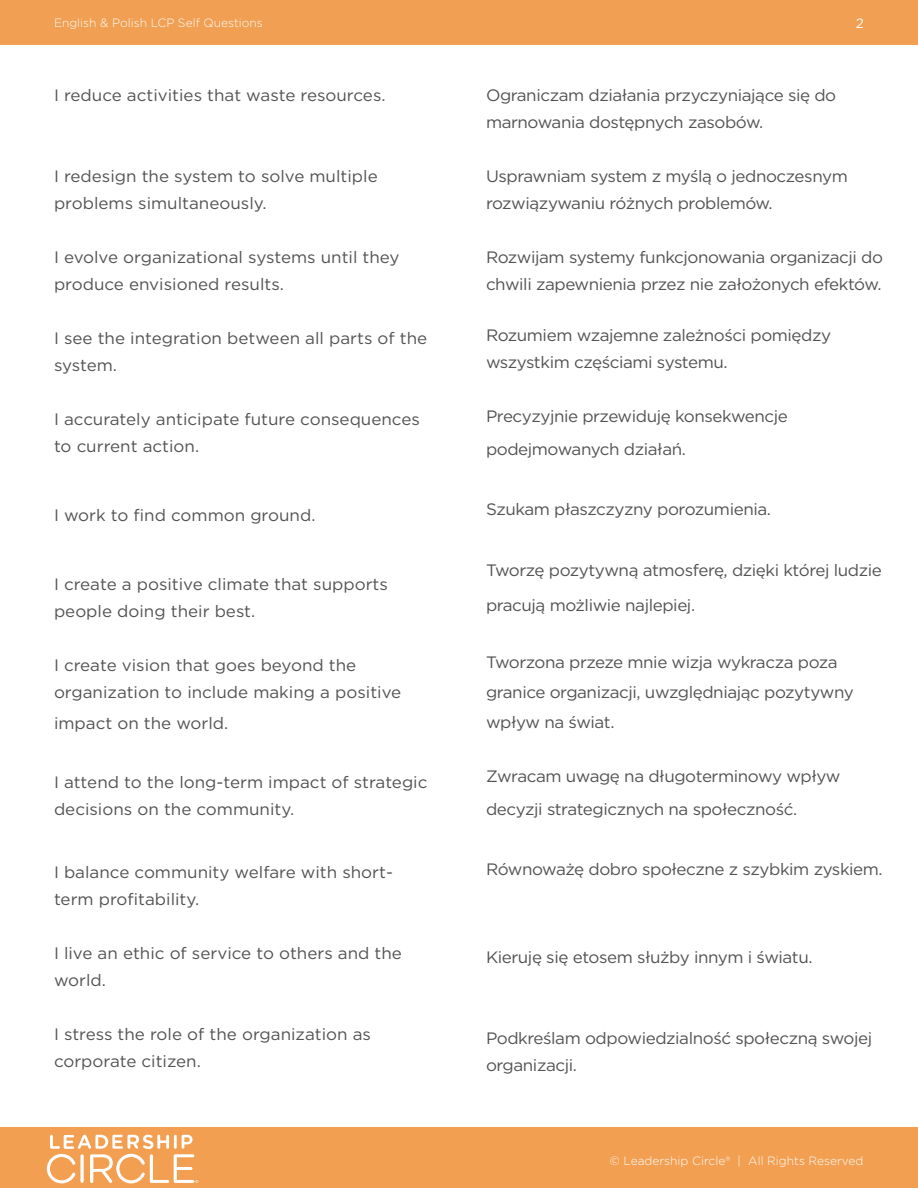
<style>
.page{position:relative;width:918px;height:1188px;background:#fff}
.page>*{position:absolute;margin:0;border:0;box-sizing:border-box;transform-origin:0 0}
.paragraph_body{font:16.5px/27px "Gotham";letter-spacing:-.025em;color:#535353}
.paragraph_body-2{font:16.5px/27px "Gotham";color:#535353}
.t1{font:13.5px "Gotham";color:#fff}
.t2{font:300 12px "Gotham";color:#feffff}
</style>
<div class="page">
<div style="left:0;top:1128px;width:918px;height:60px;background:#f29f52"></div>
<div style="left:0;top:0;width:918px;height:44px;background:#f19f52"></div>
<svg style="left:47px;top:1135px;width:151px;height:48px"></svg>
<p class="t2" style="left:54px;top:15px;width:210px">English &amp; Polish LCP Self Questions</p>
<p class="t1" style="left:856px;top:15px;width:10px">2</p>
<p class="paragraph_body-2" style="left:54px;top:81px;width:333px">I reduce activities that waste resources.</p>
<p class="paragraph_body-2" style="left:54px;top:162px;width:325px">I redesign the system to solve multiple problems simultaneously.</p>
<p class="paragraph_body-2" style="left:54px;top:243px;width:347px">I evolve organizational systems until they produce envisioned results.</p>
<p class="paragraph_body-2" style="left:54px;top:324px;width:375px">I see the integration between all parts of the system.</p>
<p class="paragraph_body-2" style="left:54px;top:405px;width:367px">I accurately anticipate future consequences to current action.</p>
<p class="paragraph_body-2" style="left:54px;top:501px;width:263px">I work to find common ground.</p>
<p class="paragraph_body-2" style="left:54px;top:570px;width:335px">I create a positive climate that supports people doing their best.</p>
<p class="paragraph_body-2" style="left:54px;top:651px;width:349px">I create vision that goes beyond the organization to include making a positive</p>
<p class="paragraph_body-2" style="left:54px;top:710px;width:176px">impact on the world.</p>
<p class="paragraph_body-2" style="left:54px;top:768px;width:375px">I attend to the long-term impact of strategic decisions on the community.</p>
<p class="paragraph_body-2" style="left:54px;top:858px;width:340px">I balance community welfare with short&shy;term profitability.</p>
<p class="paragraph_body-2" style="left:54px;top:939px;width:350px">I live an ethic of service to others and the world.</p>
<p class="paragraph_body-2" style="left:54px;top:1020px;width:319px">I stress the role of the organization as corporate citizen.</p>
<p class="paragraph_body" style="left:486px;top:81px;width:352px">Ograniczam działania przyczyniające się do marnowania dostępnych zasobów.</p>
<p class="paragraph_body" style="left:486px;top:162px;width:363px">Usprawniam system z myślą o jednoczesnym rozwiązywaniu różnych problemów.</p>
<p class="paragraph_body" style="left:486px;top:243px;width:399px">Rozwijam systemy funkcjonowania organizacji do chwili zapewnienia przez nie założonych efektów.</p>
<p class="paragraph_body" style="left:486px;top:321px;width:347px">Rozumiem wzajemne zależności pomiędzy wszystkim częściami systemu.</p>
<p class="paragraph_body" style="left:486px;top:399px;width:303px;line-height:33px">Precyzyjnie przewiduję konsekwencje podejmowanych działań.</p>
<p class="paragraph_body" style="left:486px;top:495px;width:287px">Szukam płaszczyzny porozumienia.</p>
<p class="paragraph_body" style="left:486px;top:553px;width:397px;line-height:34.5px">Tworzę pozytywną atmosferę, dzięki której ludzie pracują możliwie najlepiej.</p>
<p class="paragraph_body" style="left:486px;top:647px;width:369px;line-height:30px">Tworzona przeze mnie wizja wykracza poza granice organizacji, uwzględniając pozytywny wpływ na świat.</p>
<p class="paragraph_body" style="left:486px;top:759px;width:356px;line-height:33px">Zwracam uwagę na długoterminowy wpływ decyzji strategicznych na społeczność.</p>
<p class="paragraph_body" style="left:486px;top:855px;width:398px">Równoważę dobro społeczne z szybkim zyskiem.</p>
<p class="paragraph_body" style="left:486px;top:944px;width:328px">Kieruję się etosem służby innym i światu.</p>
<p class="paragraph_body" style="left:486px;top:1025px;width:388px">Podkreślam odpowiedzialność społeczną swojej organizacji.</p>
<p class="t2" style="left:610px;top:1153px;width:255px">© Leadership Circle® | All Rights Reserved</p>
</div>
